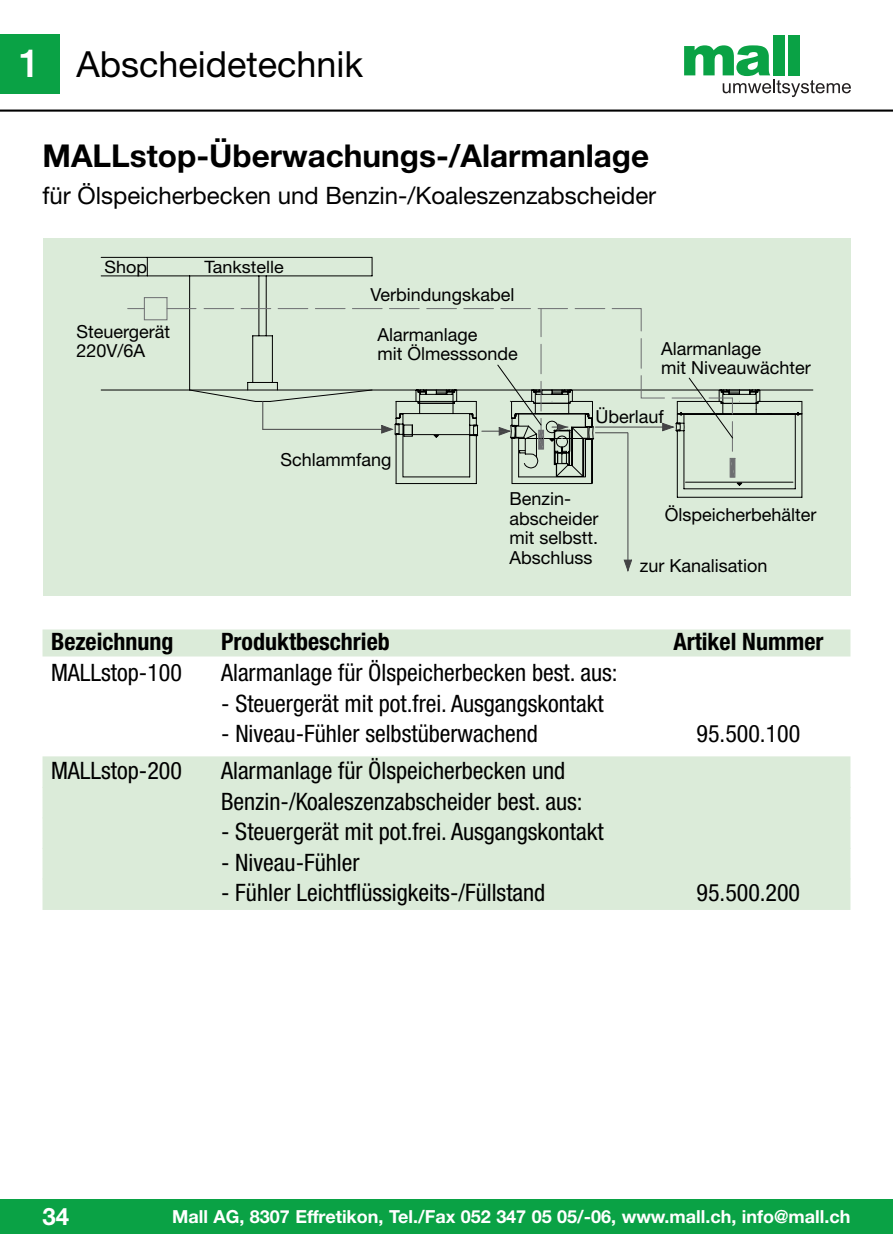
<style>
.page{position:relative;width:893px;height:1259px;background:#fff}
.page>*{position:absolute;margin:0;border:0;box-sizing:border-box;transform-origin:0 0}
.t1{font:36px "Helvetica Neue";color:#000}
.t2{font:700 31.5px "Helvetica Neue";color:#000}
.t3{font:condensed 24px/30.6px "Helvetica Neue";color:#000}
.t4{font:24px "Helvetica Neue";color:#000}
.t5{font:700 condensed 24px "Helvetica Neue";color:#000}
.t6{font:700 24px "Helvetica Neue";color:#fff}
.t7{font:18px/19.5px "Helvetica Neue";color:#000}
.t8{font:700 18px "Helvetica Neue";color:#fff}
.t9{font:17.1px "Helvetica Neue";color:#000;scale:1.05 1}
.s1{font-weight:500;font-size:39px;color:#fff}
</style>
<div class="page">
<div style="left:0;top:34px;width:60px;height:60px;background:#0aa245"></div>
<hr style="left:0;top:110px;width:893px;height:2px;background:#000">
<div style="left:0;top:1199px;width:893px;height:34px;background:#0aa245"></div>
<div style="left:773px;top:35px;width:11px;height:40px;background:#0aa245"></div>
<div style="left:789px;top:35px;width:11px;height:40px;background:#0aa245"></div>
<svg style="left:684px;top:45px;width:167px;height:52px"></svg>
<div style="left:43px;top:629px;width:807px;height:27px;background:#dbebd9"></div>
<div style="left:43px;top:756px;width:807px;height:32px;background:#dbebd9"></div>
<div style="left:43px;top:787px;width:807px;height:31px;background:#dbebd9"></div>
<div style="left:43px;top:817px;width:807px;height:32px;background:#dbebd9"></div>
<div style="left:43px;top:848px;width:807px;height:31px;background:#dbebd9"></div>
<div style="left:43px;top:878px;width:807px;height:32px;background:#dbebd9"></div>
<div style="left:43px;top:238px;width:807px;height:357px;background:#dbebd9"></div>
<hr style="left:263px;top:429px;width:129px;height:1px;background:#434345">
<hr style="left:627px;top:433px;width:1px;height:137px;background:#434345">
<svg style="left:623px;top:559px;width:9px;height:13px"></svg>
<hr style="left:641px;top:338px;width:1px;height:30px;background:#6d6e71">
<svg style="left:611px;top:308px;width:31px;height:24px"></svg>
<hr style="left:575px;top:308px;width:30px;height:1px;background:#6d6e71">
<hr style="left:538px;top:308px;width:30px;height:1px;background:#6d6e71">
<svg style="left:501px;top:308px;width:29px;height:1px"></svg>
<svg style="left:464px;top:308px;width:29px;height:1px"></svg>
<svg style="left:427px;top:308px;width:29px;height:1px"></svg>
<hr style="left:389px;top:308px;width:30px;height:1px;background:#6d6e71">
<hr style="left:352px;top:308px;width:30px;height:1px;background:#6d6e71">
<svg style="left:100px;top:257px;width:273px;height:172px"></svg>
<hr style="left:540px;top:309px;width:2px;height:28px;background:#6d6e71">
<hr style="left:540px;top:344px;width:2px;height:30px;background:#6d6e71">
<svg style="left:380px;top:364px;width:423px;height:134px"></svg>
<p class="t1" style="left:19px;top:52px;width:346px"><span class="s1">1</span> Abscheidetechnik</p>
<p class="t2" style="left:43px;top:145px;width:608px">MALLstop-Überwachungs-/Alarmanlage</p>
<p class="t4" style="left:43px;top:187px;width:615px">für Ölspeicherbecken und Benzin-/Koaleszenzabscheider</p>
<p class="t9" style="left:104px;top:261px;width:42px">Shop</p>
<p class="t9" style="left:204px;top:261px;width:77px">Tankstelle</p>
<p class="t7" style="left:77px;top:323px;width:95px">Steuergerät<br>220V/6A</p>
<p class="t7" style="left:371px;top:286px;width:145px">Verbindungskabel</p>
<p class="t7" style="left:377px;top:326px;width:142px">Alarmanlage<br>mit Ölmesssonde</p>
<p class="t7" style="left:280px;top:452px;width:113px">Schlammfang</p>
<p class="t7" style="left:661px;top:340px;width:151px">Alarmanlage<br>mit Niveauwächter</p>
<p class="t7" style="left:595px;top:408px;width:70px">Überlauf</p>
<p class="t7" style="left:509px;top:491px;width:91px">Benzin&shy;abscheider mit selbstt.<br>Abschluss</p>
<p class="t7" style="left:665px;top:507px;width:153px">Ölspeicherbehälter</p>
<p class="t7" style="left:640px;top:557px;width:129px">zur Kanalisation</p>
<p class="t5" style="left:51px;top:632px;width:124px">Bezeichnung</p>
<p class="t5" style="left:221px;top:632px;width:170px">Produktbeschrieb</p>
<p class="t5" style="left:673px;top:632px;width:151px">Artikel Nummer</p>
<p class="t3" style="left:51px;top:659px;width:132px">MALLstop-100</p>
<p class="t3" style="left:221px;top:659px;width:398px">Alarmanlage für Ölspeicherbecken best. aus:</p>
<p class="t3" style="left:221px;top:690px;width:384px">- Steuergerät mit pot.frei. Ausgangskontakt</p>
<p class="t3" style="left:221px;top:720px;width:318px">- Niveau-Fühler selbstüberwachend</p>
<p class="t3" style="left:697px;top:720px;width:105px">95.500.100</p>
<p class="t3" style="left:51px;top:757px;width:132px">MALLstop-200</p>
<p class="t3" style="left:221px;top:757px;width:363px">Alarmanlage für Ölspeicherbecken und<br>Benzin-/Koaleszenzabscheider best. aus:</p>
<p class="t3" style="left:221px;top:818px;width:384px">- Steuergerät mit pot.frei. Ausgangskontakt</p>
<p class="t3" style="left:221px;top:849px;width:140px">- Niveau-Fühler</p>
<p class="t3" style="left:221px;top:879px;width:326px">- Fühler Leichtflüssigkeits-/Füllstand</p>
<p class="t3" style="left:697px;top:879px;width:105px">95.500.200</p>
<p class="t6" style="left:43px;top:1207px;width:28px">34</p>
<p class="t8" style="left:172px;top:1210px;width:680px">Mall AG, 8307 Effretikon, Tel./Fax 052 347 05 05/-06, www.mall.ch, info@mall.ch</p>
</div>
